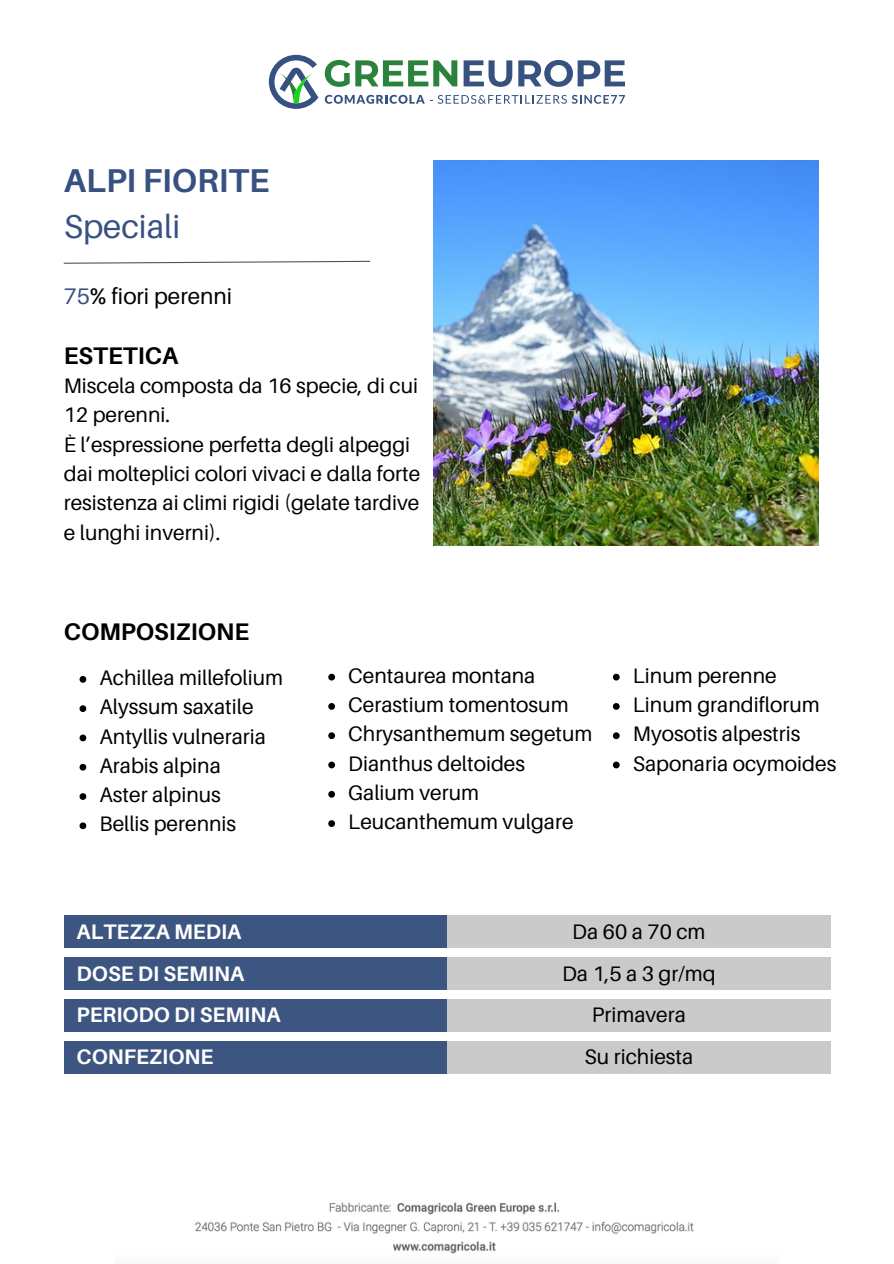
<style>
.page{position:relative;width:894px;height:1264px;background:#fff}
.page>*{position:absolute;margin:0;border:0;box-sizing:border-box;transform-origin:0 0}
.t1{font:700 33px "Aileron";color:#375181}
.t2{font:33px "Aileron";color:#375181}
.t3{font:700 24px "Aileron";color:#000}
.t4{font:22.5px "Aileron";color:#000}
.t5{font:21px/29.2px "Aileron";color:#000}
.t6{font:700 21px "Aileron";color:#fff}
.t7{font:21px "Aileron";letter-spacing:.11em;color:#000}
.s1{color:#375181}
</style>
<div class="page">
<svg style="left:324px;top:60px;width:133px;height:27px"></svg>
<svg style="left:463px;top:60px;width:49px;height:27px"></svg>
<svg style="left:518px;top:60px;width:107px;height:27px"></svg>
<svg style="left:325px;top:95px;width:299px;height:9px"></svg>
<svg style="left:269px;top:55px;width:49px;height:54px"></svg>
<img style="left:433px;top:160px;width:385px;height:385px">
<img style="left:195px;top:1202px;width:499px;height:52px">
<svg style="left:63px;top:260px;width:308px;height:4px"></svg>
<div style="left:64px;top:915px;width:383px;height:33px;background:#3d5581"></div>
<div style="left:447px;top:915px;width:383px;height:33px;background:#c9cac9"></div>
<div style="left:64px;top:957px;width:383px;height:33px;background:#3d5581"></div>
<div style="left:447px;top:957px;width:383px;height:33px;background:#c9cac9"></div>
<div style="left:64px;top:999px;width:383px;height:32px;background:#3d5581"></div>
<div style="left:447px;top:999px;width:383px;height:32px;background:#c9cac9"></div>
<div style="left:64px;top:1040px;width:383px;height:33px;background:#3d5581"></div>
<div style="left:447px;top:1040px;width:383px;height:33px;background:#c9cac9"></div>
<svg style="left:79px;top:676px;width:7px;height:6px"></svg>
<svg style="left:79px;top:705px;width:7px;height:7px"></svg>
<svg style="left:79px;top:734px;width:7px;height:7px"></svg>
<svg style="left:79px;top:763px;width:7px;height:7px"></svg>
<svg style="left:79px;top:793px;width:7px;height:7px"></svg>
<svg style="left:79px;top:822px;width:7px;height:7px"></svg>
<svg style="left:328px;top:673px;width:7px;height:7px"></svg>
<svg style="left:328px;top:703px;width:7px;height:6px"></svg>
<svg style="left:328px;top:732px;width:7px;height:7px"></svg>
<svg style="left:328px;top:761px;width:7px;height:7px"></svg>
<svg style="left:328px;top:791px;width:7px;height:6px"></svg>
<svg style="left:328px;top:820px;width:7px;height:7px"></svg>
<svg style="left:612px;top:673px;width:7px;height:7px"></svg>
<svg style="left:612px;top:703px;width:7px;height:6px"></svg>
<svg style="left:612px;top:732px;width:7px;height:7px"></svg>
<svg style="left:612px;top:761px;width:7px;height:7px"></svg>
<p class="t1" style="left:64px;top:160px;width:207px">ALPI FIORITE</p>
<p class="t2" style="left:64px;top:206px;width:118px">Speciali</p>
<p class="t4" style="left:64px;top:282px;width:170px"><span class="s1">75</span>% fiori perenni</p>
<p class="t3" style="left:64px;top:340px;width:116px">ESTETICA</p>
<p class="t5" style="left:64px;top:371px;width:356px">Miscela composta da 16 specie, di cui<br>12 perenni.</p>
<p class="t5" style="left:64px;top:429px;width:358px">È l’espressione perfetta degli alpeggi dai molteplici colori vivaci e dalla forte resistenza ai climi rigidi (gelate tardive e lunghi inverni).</p>
<p class="t3" style="left:64px;top:617px;width:187px">COMPOSIZIONE</p>
<p class="t5" style="left:99px;top:662px;width:185px">Achillea millefolium</p>
<p class="t5" style="left:99px;top:692px;width:155px">Alyssum saxatile</p>
<p class="t5" style="left:99px;top:721px;width:168px">Antyllis vulneraria</p>
<p class="t5" style="left:99px;top:750px;width:123px">Arabis alpina</p>
<p class="t5" style="left:99px;top:779px;width:123px">Aster alpinus</p>
<p class="t5" style="left:99px;top:809px;width:138px">Bellis perennis</p>
<p class="t5" style="left:348px;top:660px;width:189px">Centaurea montana</p>
<p class="t5" style="left:348px;top:689px;width:222px">Cerastium tomentosum</p>
<p class="t5" style="left:348px;top:719px;width:246px">Chrysanthemum segetum</p>
<p class="t5" style="left:348px;top:748px;width:178px">Dianthus deltoides</p>
<p class="t5" style="left:348px;top:777px;width:132px">Galium verum</p>
<p class="t5" style="left:348px;top:806px;width:227px">Leucanthemum vulgare</p>
<p class="t5" style="left:632px;top:660px;width:145px">Linum perenne</p>
<p class="t5" style="left:632px;top:689px;width:188px">Linum grandiflorum</p>
<p class="t5" style="left:632px;top:719px;width:169px">Myosotis alpestris</p>
<p class="t5" style="left:632px;top:748px;width:205px">Saponaria ocymoides</p>
<p class="t6" style="left:77px;top:918px;width:166px">ALTEZZA MEDIA</p>
<p class="t7" style="left:572px;top:918px;width:135px">Da60a70cm</p>
<p class="t6" style="left:77px;top:960px;width:169px">DOSE DI SEMINA</p>
<p class="t5" style="left:562px;top:958px;width:155px">Da 1,5 a 3 gr/mq</p>
<p class="t6" style="left:77px;top:1001px;width:205px">PERIODO DI SEMINA</p>
<p class="t6" style="left:77px;top:1043px;width:138px">CONFEZIONE</p>
<p class="t5" style="left:584px;top:1041px;width:110px">Su richiesta</p>
<p class="t5" style="left:591px;top:999px;width:96px">Primavera</p>
</div>
